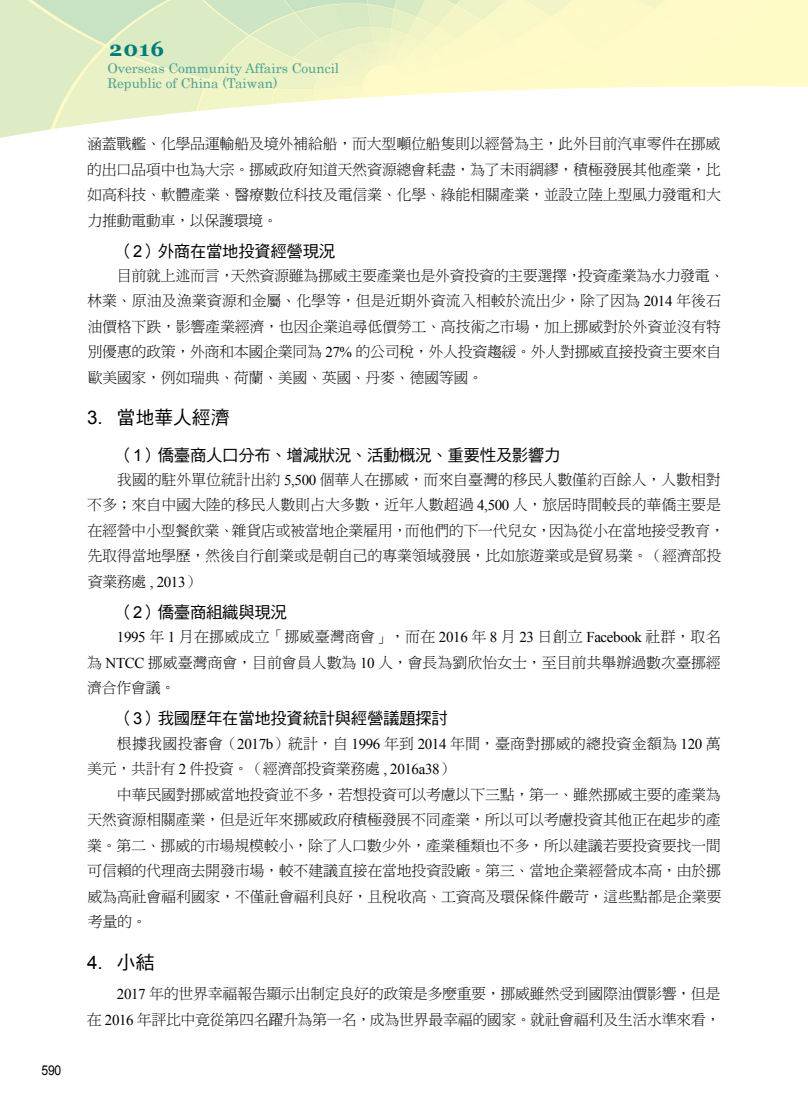
<style>
.page{position:relative;width:808px;height:1106px;background:#fff}
.page>*{position:absolute;margin:0;border:0;box-sizing:border-box;transform-origin:0 0}
.t1{font:700 21px "Vani";color:#007d7b}
.t2{font:18.75px "DF Hei Std W5";color:#000}
.t3{font:18.75px "Arial";color:#000}
.t4{font:16.5px "DF Hei Std W5";letter-spacing:-.025em;color:#000}
.t5{font:15px/25.5px "DF Ming Std W3";letter-spacing:-.015em;color:#000;text-align:justify}
.t6{font:15px/25.5px "DF Ming Std W3";letter-spacing:.01em;color:#000}
.t7{font:13.5px/15px "Century";color:#007d7b}
.t8{font:13.5px "Arial";color:#000;scale:.9 1}
.s1{font-family:"Arial"}
.s2{font-family:"Times New Roman"}
.s3{font-family:"DF Hei Std W5"}
</style>
<div class="page">
<p class="t8" style="left:42px;top:1061px;width:23px">590</p>
<h1 class="t1" style="left:109px;top:37px;width:56px">2016</h1>
<p class="t7" style="left:107px;top:60px;width:233px">Overseas Community Affairs Council<br>Republic of China (Taiwan)</p>
<p class="t5" style="left:87px;top:131px;width:635px">涵蓋戰艦、化學品運輸船及境外補給船，而大型噸位船隻則以經營為主，此外目前汽車零件在挪威的出口品項中也為大宗。挪威政府知道天然資源總會耗盡，為了未雨綢繆，積極發展其他產業，比如高科技、軟體產業、醫療數位科技及電信業、化學、綠能相關產業，並設立陸上型風力發電和大力推動電動車，以保護環境。</p>
<p class="t4" style="left:117px;top:242px;width:220px">（<span class="s1">2</span>）外商在當地投資經營現況</p>
<p class="t5" style="left:87px;top:262px;width:639px;text-align:left;text-indent:30px">目前就上述而言，天然資源雖為挪威主要產業也是外資投資的主要選擇，投資產業為水力發電、林業、原油及漁業資源和金屬、化學等，但是近期外資流入相較於流出少，除了因為 <span class="s2">2014</span> 年後石油價格下跌，影響產業經濟，也因企業追尋低價勞工、高技術之市場，加上挪威對於外資並沒有特別優惠的政策，外商和本國企業同為 <span class="s2">27%</span> 的公司稅，外人投資趨緩。外人對挪威直接投資主要來自歐美國家，例如瑞典、荷蘭、美國、英國、丹麥、德國等國。</p>
<p class="t2" style="left:87px;top:407px;width:144px"><span class="s1">3.</span> 當地華人經濟</p>
<p class="t4" style="left:117px;top:446px;width:445px">（<span class="s1">1</span>）僑臺商人口分布、增減狀況、活動概況、重要性及影響力</p>
<p class="t5" style="left:87px;top:466px;width:639px;text-align:left;text-indent:30px">我國的駐外單位統計出約 <span class="s2">5,500</span> 個華人在挪威，而來自臺灣的移民人數僅約百餘人，人數相對不多；來自中國大陸的移民人數則占大多數，近年人數超過 <span class="s2">4,500</span> 人，旅居時間較長的華僑主要是在經營中小型餐飲業、雜貨店或被當地企業雇用，而他們的下一代兒女，因為從小在當地接受教育，先取得當地學歷，然後自行創業或是朝自己的專業領域發展，比如旅遊業或是貿易業。（經濟部投資業務處 <span class="s2">, 2013</span>）</p>
<p class="t4" style="left:117px;top:603px;width:172px">（<span class="s1">2</span>）僑臺商組織與現況</p>
<p class="t5" style="left:87px;top:624px;width:635px;text-indent:30px"><span class="s2">1995</span> 年 <span class="s2">1</span> 月在挪威成立「挪威臺灣商會」，而在 <span class="s2">2016</span> 年 <span class="s2">8</span> 月 <span class="s2">23</span> 日創立 <span class="s2">Facebook</span> 社群，取名為 <span class="s2">NTCC</span> 挪威臺灣商會，目前會員人數為 <span class="s2">10</span> 人，會長為劉欣怡女士，至目前共舉辦過數次臺挪經濟合作會議。</p>
<p class="t4" style="left:117px;top:709px;width:332px">（<span class="s1">3</span>）我國歷年在當地投資統計與經營議題探討</p>
<p class="t6" style="left:87px;top:730px;width:635px;text-indent:30px">根據我國投審會（<span class="s2">2017b</span>）統計，自 <span class="s2">1996</span> 年到 <span class="s2">2014</span> 年間，臺商對挪威的總投資金額為 <span class="s2">120</span> 萬美元，共計有 <span class="s2">2</span> 件投資。（經濟部投資業務處 <span class="s2">, 2016a38</span>）</p>
<p class="t5" style="left:87px;top:781px;width:636px;text-indent:30px">中華民國對挪威當地投資並不多，若想投資可以考慮以下三點，第一、雖然挪威主要的產業為天然資源相關產業，但是近年來挪威政府積極發展不同產業，所以可以考慮投資其他正在起步的產業。第二、挪威的市場規模較小，除了人口數少外，產業種類也不多，所以建議若要投資要找一間可信賴的代理商去開發市場，較不建議直接在當地投資設廠。第三、當地企業經營成本高，由於挪威為高社會福利國家，不僅社會福利良好，且稅收高、工資高及環保條件嚴苛，這些點都是企業要考量的。</p>
<p class="t3" style="left:87px;top:949px;width:69px">4. <span class="s3">小結</span></p>
<p class="t5" style="left:87px;top:981px;width:635px;text-align:right"><span class="s2">2017</span> 年的世界幸福報告顯示出制定良好的政策是多麼重要，挪威雖然受到國際油價影響，但是<br>在 <span class="s2">2016</span> 年評比中竟從第四名躍升為第一名，成為世界最幸福的國家。就社會福利及生活水準來看，</p>
</div>
